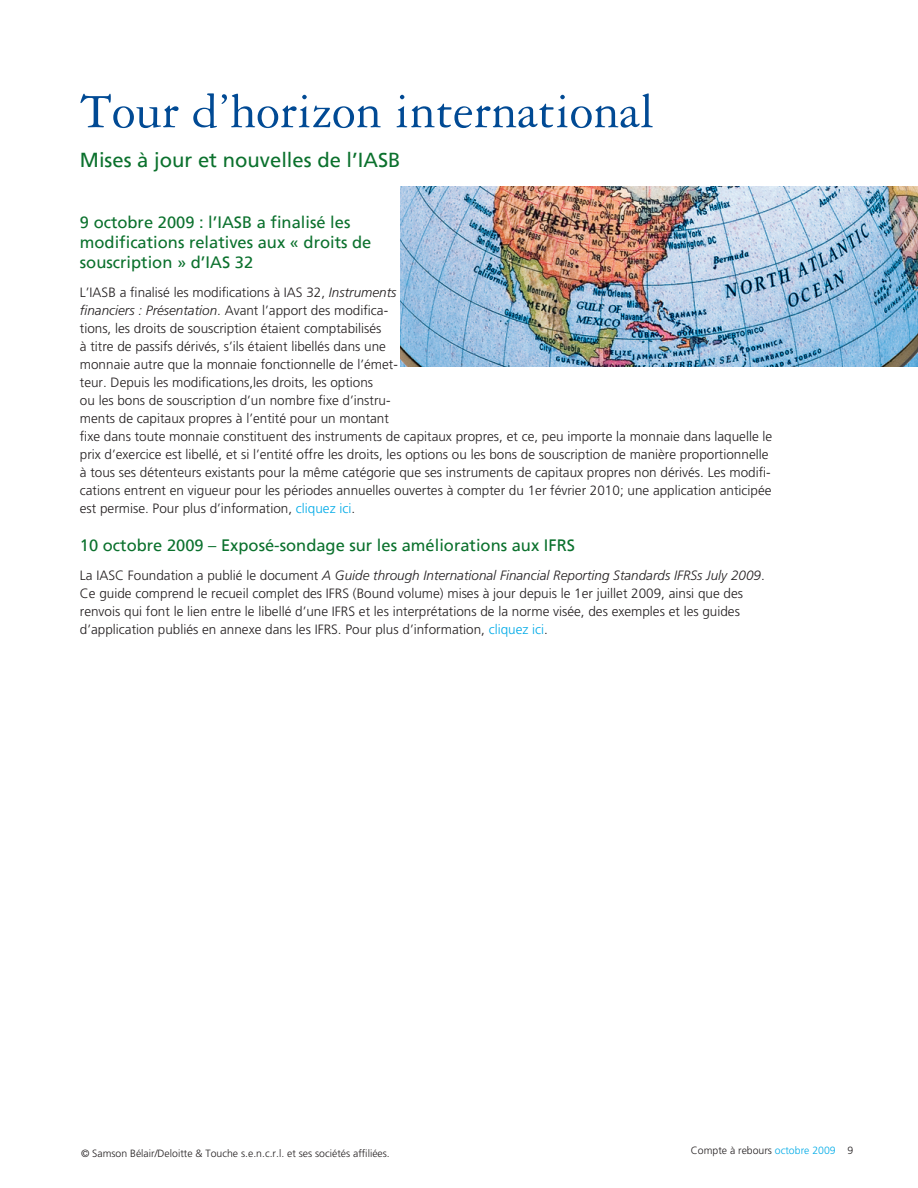
<style>
.page{position:relative;width:918px;height:1188px;background:#fff}
.page>*{position:absolute;margin:0;border:0;box-sizing:border-box;transform-origin:0 0}
.Heading_1{font:52.5px "Garamond Three";color:#014a94}
.Heading_2{font:20.25px "Frutiger";color:#0b712d}
.Heading_2-2{font:16.5px/19.8px "Frutiger";color:#0b712d}
.Body_copy{font:300 13.5px/18px "Frutiger";color:#231f20}
.t1{font:300 10.5px "Frutiger";color:#231f20}
.s1{font-style:italic}
.s2{color:#00aae7}
.s3{color:#00abe7}
</style>
<div class="page">
<img style="left:401px;top:187px;width:517px;height:180px">
<p class="Heading_1" style="left:80px;top:83px;width:576px">Tour d’horizon international</p>
<p class="Heading_2" style="left:80px;top:148px;width:322px">Mises à jour et nouvelles de l’IASB</p>
<p class="Heading_2-2" style="left:80px;top:213px;width:293px">9 octobre 2009 : l’IASB a finalisé les modifications relatives aux « droits de souscription » d’IAS 32</p>
<p class="Body_copy" style="left:80px;top:283px;width:694px">L’IASB a finalisé les modifications à IAS 32, <span class="s1">Instruments<br>financiers : Présentation</span>. Avant l’apport des modifica-<br>tions, les droits de souscription étaient comptabilisés<br>à titre de passifs dérivés, s’ils étaient libellés dans une<br>monnaie autre que la monnaie fonctionnelle de l’émet-<br>teur. Depuis les modifications,les droits, les options<br>ou les bons de souscription d’un nombre fixe d’instru-<br>ments de capitaux propres à l’entité pour un montant<br>fixe dans toute monnaie constituent des instruments de capitaux propres, et ce, peu importe la monnaie dans laquelle le prix d’exercice est libellé, et si l’entité offre les droits, les options ou les bons de souscription de manière proportionnelle à tous ses détenteurs existants pour la même catégorie que ses instruments de capitaux propres non dérivés. Les modifi&shy;cations entrent en vigueur pour les périodes annuelles ouvertes à compter du 1er février 2010; une application anticipée est permise. Pour plus d’information, <span class="s2">cliquez ici</span>.</p>
<p class="Heading_2-2" style="left:80px;top:535px;width:497px">10 octobre 2009 – Exposé-sondage sur les améliorations aux IFRS</p>
<p class="Body_copy" style="left:80px;top:566px;width:686px">La IASC Foundation a publié le document <span class="s1">A Guide through International Financial Reporting Standards IFRSs July 2009</span>.<br>Ce guide comprend le recueil complet des IFRS (Bound volume) mises à jour depuis le 1er juillet 2009, ainsi que des renvois qui font le lien entre le libellé d’une IFRS et les interprétations de la norme visée, des exemples et les guides d’application publiés en annexe dans les IFRS. Pour plus d’information, <span class="s2">cliquez ici</span>.</p>
<p class="t1" style="left:81px;top:1147px;width:310px">© Samson Bélair/Deloitte &amp; Touche s.e.n.c.r.l. et ses sociétés affiliées.</p>
<p class="t1" style="left:691px;top:1145px;width:164px">Compte à rebours <span class="s3">octobre 2009</span> 9</p>
</div>
